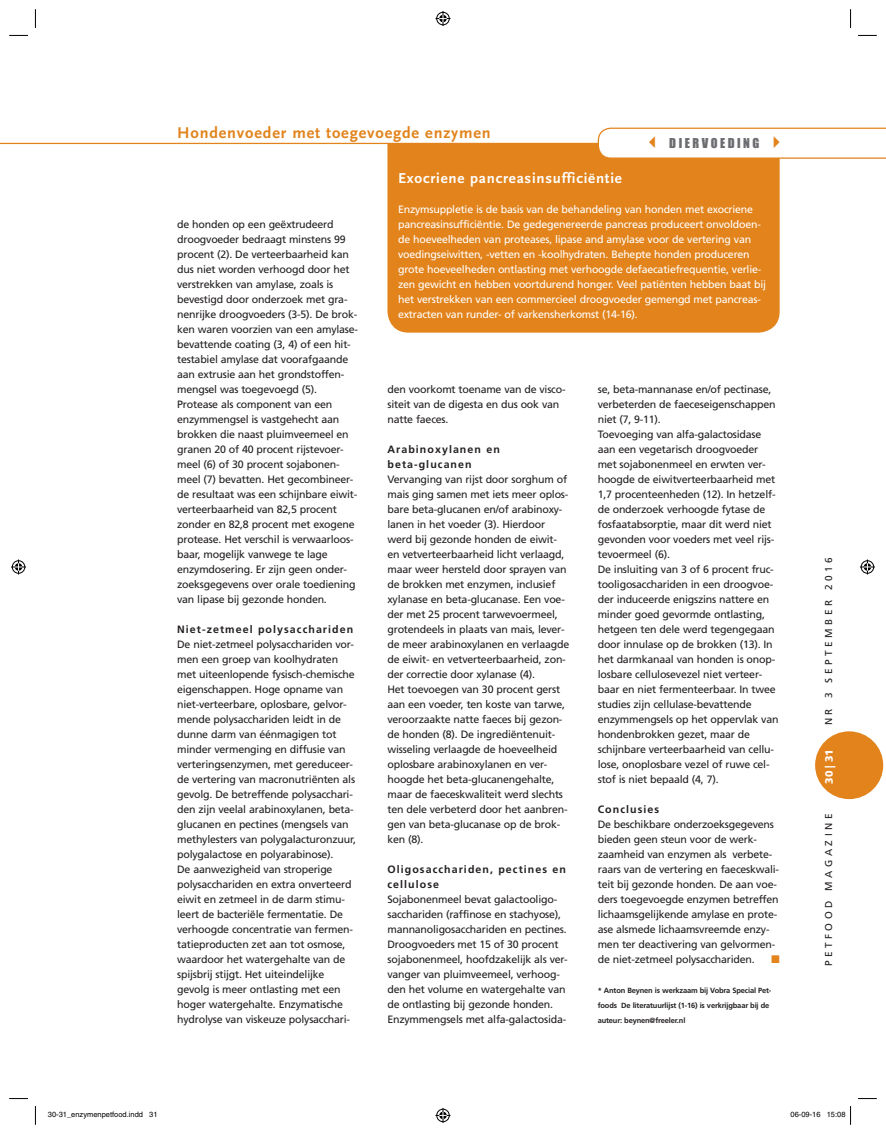
<style>
.page{position:relative;width:886px;height:1134px;background:#fff}
.page>*{position:absolute;margin:0;border:0;box-sizing:border-box;transform-origin:0 0}
.t1{font:700 16.25px "Scala Sans";letter-spacing:.05em;color:#e2831b}
.t2{font:700 15px "Scala Sans";letter-spacing:.05em;color:#fff}
.t3{font:12.5px "Impact";letter-spacing:.2em;color:#6c6d70}
.t4{font:10.62px/15px "Frutiger";letter-spacing:-.02em;color:#231f20}
.t5{font:10.62px/15px "Frutiger";letter-spacing:-.02em;color:#fff}
.t6{font:700 10.62px/15px "Frutiger";letter-spacing:.1em;color:#231f20}
.t7{font:900 10.62px "Frutiger";color:#fff}
.t8{font:10.62px "Monotype Sorts";color:#e2831b}
.t9{font:10px "Frutiger";letter-spacing:.35em;color:#231f20}
.t10{font:700 7.5px/15px "Frutiger";letter-spacing:-.02em;color:#231f20}
.t11{font:7.5px "Helvetica";color:#000}
.s1{color:#e2831b}
</style>
<div class="page">
<div style="left:387px;top:123px;width:393px;height:210px;background:#e2831b;border-radius:21px"></div>
<div style="left:35px;top:78px;width:779px;height:65px;background:#fff"></div>
<div style="left:815px;top:731px;width:68px;height:68px;background:#e2831b;border-radius:50%"></div>
<svg style="left:598px;top:128px;width:288px;height:31px"></svg>
<hr style="left:0;top:143px;width:598px;height:1px;background:#e2831b">
<svg style="left:9px;top:35px;width:19px;height:1px"></svg>
<svg style="left:858px;top:35px;width:19px;height:1px"></svg>
<svg style="left:9px;top:1098px;width:19px;height:1px"></svg>
<svg style="left:858px;top:1098px;width:19px;height:1px"></svg>
<svg style="left:35px;top:9px;width:1px;height:19px"></svg>
<svg style="left:35px;top:1106px;width:1px;height:19px"></svg>
<svg style="left:850px;top:9px;width:1px;height:19px"></svg>
<svg style="left:435px;top:11px;width:15px;height:15px"></svg>
<svg style="left:435px;top:1108px;width:15px;height:15px"></svg>
<svg style="left:11px;top:559px;width:15px;height:15px"></svg>
<svg style="left:860px;top:559px;width:15px;height:15px"></svg>
<svg style="left:850px;top:1106px;width:1px;height:19px"></svg>
<h1 class="t1" style="left:177px;top:124px;width:315px">Hondenvoeder met toegevoegde enzymen</h1>
<p class="t3" style="left:644px;top:135px;width:143px"><span class="s1">✓</span> DIERVOEDING <span class="s1">✔</span></p>
<p class="t4" style="left:177px;top:216px;width:182px">de honden op een geëxtrudeerd droogvoeder bedraagt minstens 99 procent (2). De verteerbaarheid kan dus niet worden verhoogd door het verstrekken van amylase, zoals is bevestigd door onderzoek met gra&shy;nenrijke droogvoeders (3-5). De brok&shy;ken waren voorzien van een amylase&shy;bevattende coating (3, 4) of een hit&shy;testabiel amylase dat voorafgaande aan extrusie aan het grondstoffen&shy;mengsel was toegevoegd (5).<br>Protease als component van een enzymmengsel is vastgehecht aan brokken die naast pluimveemeel en granen 20 of 40 procent rijstevoer&shy;meel (6) of 30 procent sojabonen&shy;meel (7) bevatten. Het gecombineer&shy;de resultaat was een schijnbare eiwit&shy;verteerbaarheid van 82,5 procent zonder en 82,8 procent met exogene protease. Het verschil is verwaarloos&shy;baar, mogelijk vanwege te lage enzymdosering. Er zijn geen onder&shy;zoeksgegevens over orale toediening van lipase bij gezonde honden.</p>
<p class="t6" style="left:177px;top:622px;width:177px">Niet-zetmeel polysacchariden</p>
<p class="t4" style="left:177px;top:637px;width:180px">De niet-zetmeel polysacchariden vor&shy;men een groep van koolhydraten met uiteenlopende fysisch-chemische eigenschappen. Hoge opname van niet-verteerbare, oplosbare, gelvor&shy;mende polysacchariden leidt in de dunne darm van éénmagigen tot minder vermenging en diffusie van verteringsenzymen, met gereduceer&shy;de vertering van macronutriënten als gevolg. De betreffende polysacchari&shy;den zijn veelal arabinoxylanen, beta&shy;glucanen en pectines (mengsels van methylesters van polygalacturonzuur, polygalactose en polyarabinose).<br>De aanwezigheid van stroperige polysacchariden en extra onverteerd eiwit en zetmeel in de darm stimu&shy;leert de bacteriële fermentatie. De verhoogde concentratie van fermen&shy;tatieproducten zet aan tot osmose, waardoor het watergehalte van de spijsbrij stijgt. Het uiteindelijke gevolg is meer ontlasting met een hoger watergehalte. E nzymatische hydrolyse van viskeuze polysacchari-</p>
<h2 class="t2" style="left:398px;top:170px;width:225px">Exocriene pancreasinsufficiëntie</h2>
<p class="t5" style="left:398px;top:201px;width:369px">Enzymsuppletie is de basis van de behandeling van honden met exocriene pancreasinsufficiëntie. De gedegenereerde pancreas produceert onvoldoen&shy;de hoeveelheden van proteases, lipase and amylase voor de vertering van voedingseiwitten, -vetten en -koolhydraten. Behepte honden produceren grote hoeveelheden ontlasting met verhoogde defaecatiefrequentie, verlie&shy;zen gewicht en hebben voortdurend honger. Veel patiënten hebben baat bij het verstrekken van een commercieel droogvoeder gemengd met pancreas&shy;extracten van runder- of varkensherkomst (14-16).</p>
<p class="t4" style="left:387px;top:382px;width:180px">den voorkomt toename van de visco&shy;siteit van de digesta en dus ook van natte faeces.</p>
<p class="t6" style="left:387px;top:442px;width:114px">Arabinoxylanen en beta-glucanen</p>
<p class="t4" style="left:387px;top:472px;width:183px">Vervanging van rijst door sorghum of mais ging samen met iets meer oplos&shy;bare beta-glucanen en/of arabinoxy&shy;lanen in het voeder (3). Hierdoor werd bij gezonde honden de eiwit&shy;en vetverteerbaarheid licht verlaagd, maar weer hersteld door sprayen van de brokken met enzymen, inclusief xylanase en beta-glucanase. Een voe&shy;der met 25 procent tarwevoermeel, grotendeels in plaats van mais, lever&shy;de meer arabinoxylanen en verlaagde de eiwit- en vetverteerbaarheid, zon&shy;der correctie door xylanase (4).<br>Het toevoegen van 30 procent gerst aan een voeder, ten koste van tarwe, veroorzaakte natte faeces bij gezon&shy;de honden (8). De ingrediëntenuit&shy;wisseling verlaagde de hoeveelheid oplosbare arabinoxylanen en ver&shy;hoogde het beta-glucanengehalte, maar de faeceskwaliteit werd slechts ten dele verbeterd door het aanbren&shy;gen van beta-glucanase op de brok&shy;ken (8).</p>
<p class="t6" style="left:387px;top:862px;width:180px">Oligosacchariden, pectines en cellulose</p>
<p class="t4" style="left:387px;top:892px;width:182px">Sojabonenmeel bevat galactooligo&shy;sacchariden (raffinose en stachyose), mannanoligosacchariden en pectines.<br>Droogvoeders met 15 of 30 procent sojabonenmeel, hoofdzakelijk als ver&shy;vanger van pluimveemeel, verhoog&shy;den het volume en watergehalte van de ontlasting bij gezonde honden.<br>Enzymmengsels met alfa-galactosida-</p>
<p class="t4" style="left:598px;top:382px;width:182px">se, beta-mannanase en/of pectinase, verbeterden de faeceseigenschappen niet (7, 9-11).<br>Toevoeging van alfa-galactosidase aan een vegetarisch droogvoeder met sojabonenmeel en erwten ver&shy;hoogde de eiwitverteerbaarheid met 1,7 procenteenheden (12). I n hetzelf&shy;de onderzoek verhoogde fytase de fosfaatabsorptie, maar dit werd niet gevonden voor voeders met veel rijs&shy;tevoermeel (6).<br>De insluiting van 3 of 6 procent fruc&shy;tooligosacchariden in een droogvoe&shy;der induceerde enigszins nattere en minder goed gevormde ontlasting, hetgeen ten dele werd tegengegaan door innulase op de brokken (13). I n het darmkanaal van honden is onop&shy;losbare cellulosevezel niet verteer&shy;baar en niet fermenteerbaar. I n twee studies zijn cellulase-bevattende enzymmengsels op het oppervlak van hondenbrokken gezet, maar de schijnbare verteerbaarheid van cellu&shy;lose, onoplosbare vezel of ruwe cel&shy;stof is niet bepaald (4, 7).</p>
<p class="t6" style="left:598px;top:802px;width:63px">Conclusies</p>
<p class="t4" style="left:598px;top:817px;width:183px">De beschikbare onderzoeksgegevens bieden geen steun voor de werk&shy;zaamheid van enzymen als verbete&shy;raars van de vertering en faeceskwali&shy;teit bij gezonde honden. De aan voe&shy;ders toegevoegde enzymen betreffen lichaamsgelijkende amylase en prote&shy;ase alsmede lichaamsvreemde enzy&shy;men ter deactivering van gelvormen&shy;de niet-zetmeel polysacchariden.</p>
<p class="t8" style="left:771px;top:954px;width:10px">n</p>
<p class="t10" style="left:598px;top:983px;width:175px">* Anton Beynen is werkzaam bij Vobra Special Pet&shy;foods De literatuurlijst (1-16) is verkrijgbaar bij de auteur: beynen@freeler.nl</p>
<p class="t9" style="left:822px;top:725px;width:169px;rotate:-90deg">nr 3 septemb er 2016</p>
<p class="t7" style="left:823px;top:784px;width:36px;rotate:-90deg">30 | 31</p>
<p class="t9" style="left:822px;top:966px;width:154px;rotate:-90deg">petfood magazine</p>
<p class="t11" style="left:48px;top:1110px;width:111px">30-31_enzymenpetfood.indd 31</p>
<p class="t11" style="left:790px;top:1110px;width:57px">06-09-16 15:08</p>
</div>
